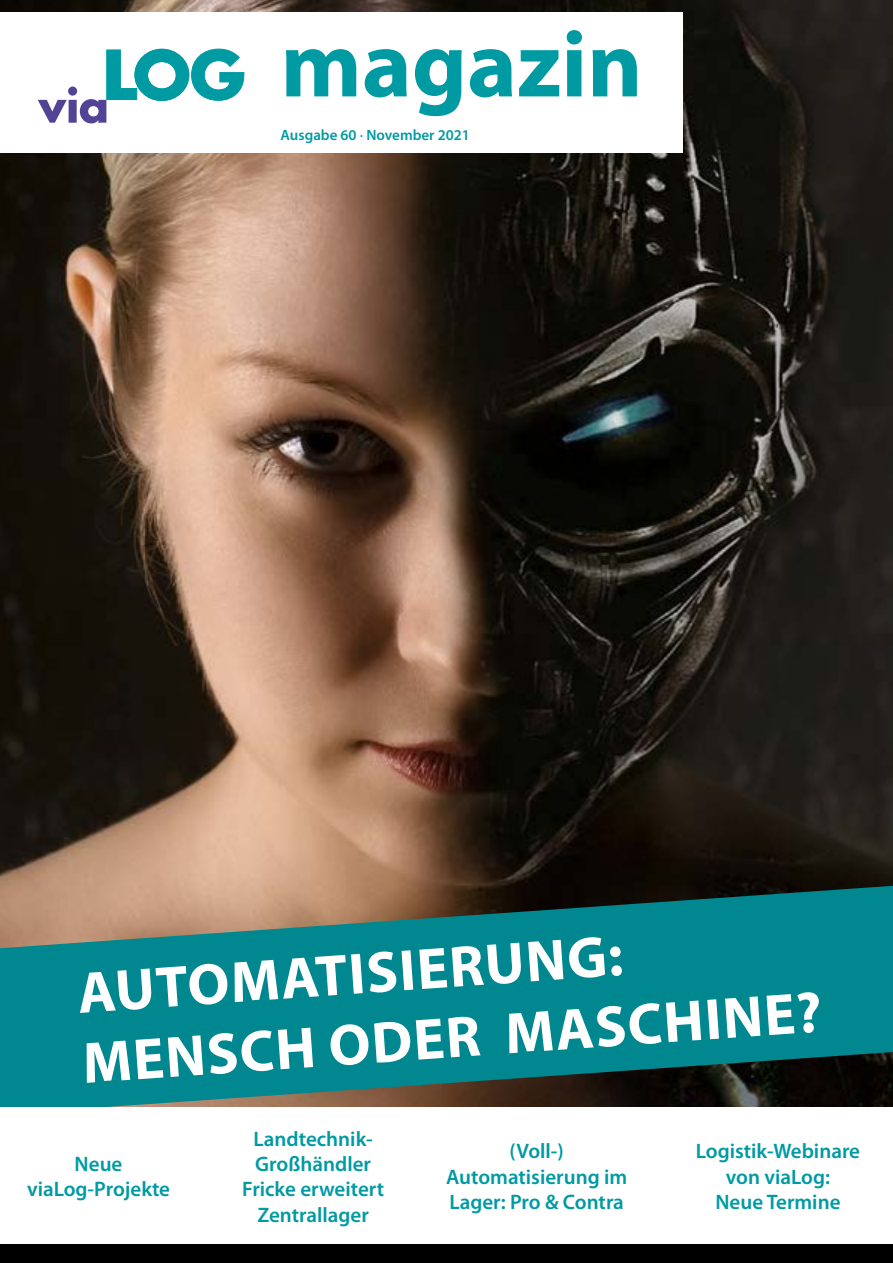
<style>
.page{position:relative;width:893px;height:1263px;background:#fff}
.page>*{position:absolute;margin:0;border:0;box-sizing:border-box;transform-origin:0 0}
.t1{font:700 94.5px "Myriad Pro";color:#009aa3}
.t2{font:700 58.5px/70.2px "Myriad Pro";color:#fff}
.t3{font:600 21px/25.2px "Myriad Pro";color:#009aa3;text-align:center}
.t4{font:600 15px "Myriad Pro";color:#009aa3}
.s1{font-family:"Minion Pro";font-weight:400}
</style>
<div class="page">
<div style="left:0;top:1244px;width:893px;height:19px;background:#000"></div>
<img style="left:0;top:0;width:893px;height:886px">
<svg style="left:0;top:886px;width:893px;height:221px;background:#19787b"></svg>
<div style="left:0;top:13px;width:682px;height:140px;background:#fff"></div>
<svg style="left:38px;top:49px;width:206px;height:74px"></svg>
<h1 class="t1" style="left:281px;top:3px;width:363px">magazin</h1>
<p class="t4" style="left:281px;top:125px;width:191px">Ausgabe 60 <span class="s1">·</span> November 2021</p>
<h2 class="t2" style="left:75px;top:956px;width:743px;rotate:-4deg">AUTOMATISIERUNG:<br>MENSCH ODER MASCHINE?</h2>
<p class="t3" style="left:27px;top:1151px;width:145px">Neue viaLog-Projekte</p>
<p class="t3" style="left:242px;top:1126px;width:144px">Landtechnik-<br>Großhändler<br>Fricke erweitert<br>Zentrallager</p>
<p class="t3" style="left:446px;top:1138px;width:183px">(Voll-)<br>Automatisierung im<br>Lager: Pro &amp; Contra</p>
<p class="t3" style="left:696px;top:1138px;width:166px">Logistik-Webinare von viaLog:<br>Neue Termine</p>
</div>
